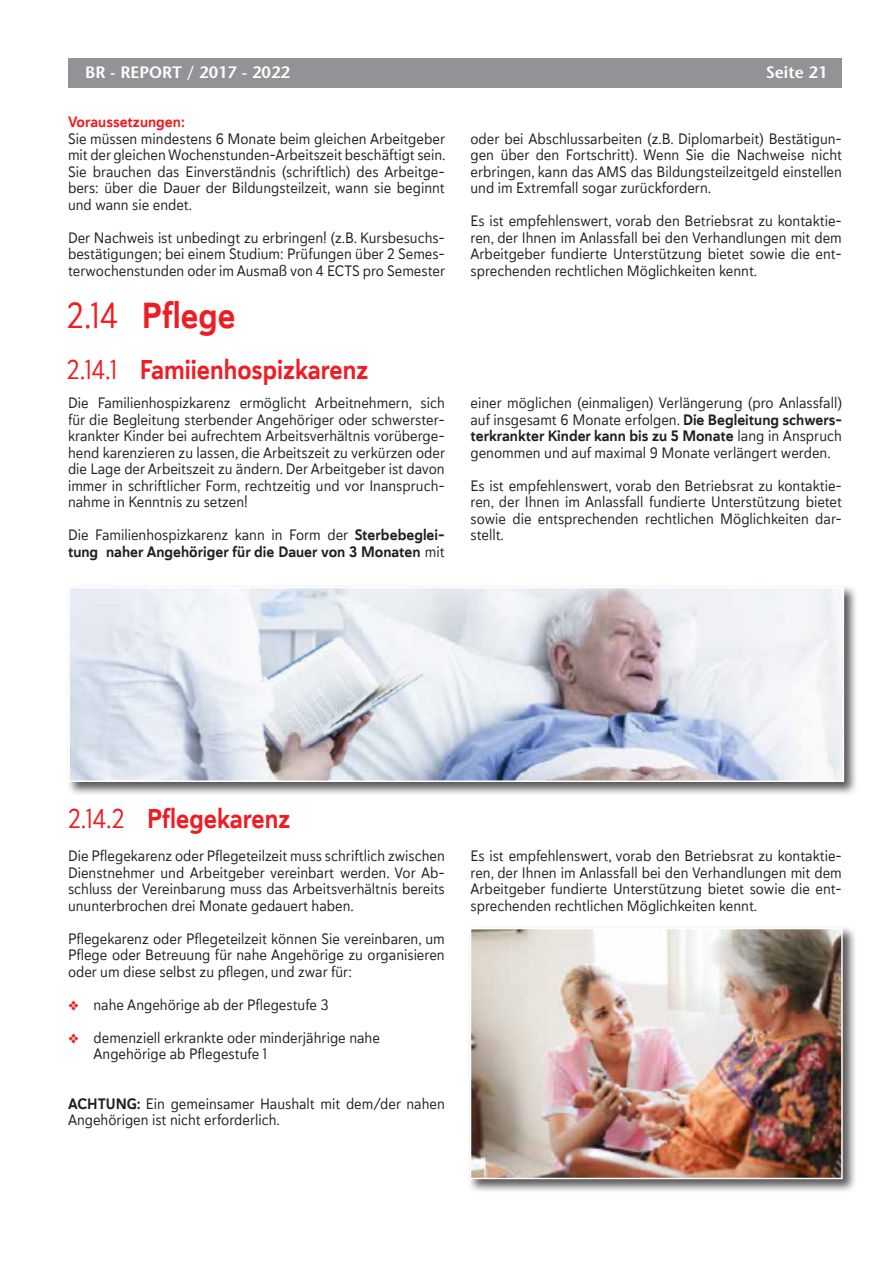
<style>
.page{position:relative;width:893px;height:1263px;background:#fff}
.page>*{position:absolute;margin:0;border:0;box-sizing:border-box;transform-origin:0 0}
.Überschrift_24{font:700 36px "Haboro Sans";color:#ee1d23;scale:.9 1}
.Überschrift_18{font:700 27px "Haboro Sans";color:#ee1d23;scale:.9 1}
.t1{font:600 16.5px "Stone Sans";color:#fff}
.Fließtext_ohne_GR{font:15px/16.5px "Haboro Sans";color:#231f20;text-align:justify}
.Fließtext_ohne_GR-2{font:700 15px/16.5px "Haboro Sans";color:#231f20}
.Fließtext_ohne_GR-3{font:700 15px "Haboro Sans";color:#ee1d23}
.s1{font-weight:400}
.s2{font-weight:700}
.s3{color:#ee1d23}
</style>
<div class="page">
<div style="left:68px;top:58px;width:774px;height:29px;background:#919396"></div>
<div style="left:66px;top:585px;width:792px;height:211px;background:#231f20;opacity:.75"></div>
<img style="left:71px;top:590px;width:770px;height:189px">
<div style="left:68px;top:587px;width:776px;height:195px;border:2px solid #fff"></div>
<div style="left:467px;top:925px;width:390px;height:268px;background:#231f20;opacity:.75"></div>
<img style="left:473px;top:931px;width:367px;height:245px">
<div style="left:470px;top:928px;width:373px;height:251px;border:2px solid #fff"></div>
<p class="t1" style="left:85px;top:62px;width:206px">BR - REPORT / 2017 - 2022</p>
<p class="t1" style="left:766px;top:62px;width:63px">Seite 21</p>
<p class="Fließtext_ohne_GR-3" style="left:68px;top:112px;width:118px">Voraussetzungen:</p>
<p class="Fließtext_ohne_GR" style="left:68px;top:130px;width:379px">Sie müssen mindestens 6 Monate beim gleichen Arbeitgeber mit der gleichen Wochenstunden-Arbeitszeit beschäftigt sein.<br>Sie brauchen das Einverständnis (schriftlich) des Arbeitge&shy;bers: über die Dauer der Bildungsteilzeit, wann sie beginnt und wann sie endet.</p>
<p class="Fließtext_ohne_GR" style="left:68px;top:229px;width:379px">Der Nachweis ist unbedingt zu erbringen! (z.B. Kursbesuchs&shy;bestätigungen; bei einem Studium: Prüfungen über 2 Semes&shy;terwochenstunden oder im Ausmaß von 4 ECTS pro Semester</p>
<p class="Fließtext_ohne_GR" style="left:470px;top:130px;width:373px">oder bei Abschlussarbeiten (z.B. Diplomarbeit) Bestätigun&shy;gen über den Fortschritt). Wenn Sie die Nachweise nicht erbringen, kann das AMS das Bildungsteilzeitgeld einstellen und im Extremfall sogar zurückfordern.</p>
<p class="Fließtext_ohne_GR" style="left:470px;top:213px;width:373px">Es ist empfehlenswert, vorab den Betriebsrat zu kontaktie&shy;ren, der Ihnen im Anlassfall bei den Verhandlungen mit dem Arbeitgeber fundierte Unterstützung bietet sowie die ent&shy;sprechenden rechtlichen Möglichkeiten kennt.</p>
<p class="Überschrift_24" style="left:67px;top:291px;width:189px"><span class="s1">2.14</span> Pflege</p>
<p class="Überschrift_18" style="left:67px;top:352px;width:336px"><span class="s1">2.14.1</span> Famiienhospizkarenz</p>
<p class="Fließtext_ohne_GR" style="left:68px;top:395px;width:379px">Die Familienhospizkarenz ermöglicht Arbeitnehmern, sich für die Begleitung sterbender Angehöriger oder schwerster&shy;krankter Kinder bei aufrechtem Arbeitsverhältnis vorüberge&shy;hend karenzieren zu lassen, die Arbeitszeit zu verkürzen oder die Lage der Arbeitszeit zu ändern. Der Arbeitgeber ist davon immer in schriftlicher Form, rechtzeitig und vor Inanspruch&shy;nahme in Kenntnis zu setzen!</p>
<p class="Fließtext_ohne_GR-2" style="left:68px;top:527px;width:378px"><span class="s1">Die Familienhospizkarenz kann in Form der</span> Sterbebeglei&shy;tung naher Angehöriger für die Dauer von 3 Monaten <span class="s1">mit</span></p>
<p class="Fließtext_ohne_GR" style="left:470px;top:395px;width:373px">einer möglichen (einmaligen) Verlängerung (pro Anlassfall) auf insgesamt 6 Monate erfolgen. <span class="s2">Die Begleitung schwers&shy;terkrankter Kinder kann bis zu 5 Monate</span> lang in Anspruch genommen und auf maximal 9 Monate verlängert werden.</p>
<p class="Fließtext_ohne_GR" style="left:470px;top:477px;width:373px">Es ist empfehlenswert, vorab den Betriebsrat zu kontaktie&shy;ren, der Ihnen im Anlassfall fundierte Unterstützung bietet sowie die entsprechenden rechtlichen Möglichkeiten dar&shy;stellt.</p>
<p class="Überschrift_18" style="left:68px;top:801px;width:248px"><span class="s1">2.14.2</span> Pflegekarenz</p>
<p class="Fließtext_ohne_GR" style="left:68px;top:847px;width:378px">Die Pflegekarenz oder Pflegeteilzeit muss schriftlich zwischen Dienstnehmer und Arbeitgeber vereinbart werden. Vor Ab&shy;schluss der Vereinbarung muss das Arbeitsverhältnis bereits ununterbrochen drei Monate gedauert haben.</p>
<p class="Fließtext_ohne_GR" style="left:68px;top:930px;width:378px">Pflegekarenz oder Pflegeteilzeit können Sie vereinbaren, um Pflege oder Betreuung für nahe Angehörige zu organisieren oder um diese selbst zu pflegen, und zwar für:</p>
<p class="Fließtext_ohne_GR" style="left:68px;top:996px;width:262px"><span class="s3">❖</span> nahe Angehörige ab der Pflegestufe 3</p>
<p class="Fließtext_ohne_GR" style="left:68px;top:1029px;width:313px"><span class="s3">❖</span> demenziell erkrankte oder minderjährige nahe</p>
<p class="Fließtext_ohne_GR" style="left:94px;top:1045px;width:175px">Angehörige ab Pflegestufe 1</p>
<p class="Fließtext_ohne_GR" style="left:68px;top:1095px;width:378px"><span class="s2">ACHTUNG:</span> Ein gemeinsamer Haushalt mit dem/der nahen<br>Angehörigen ist nicht erforderlich.</p>
<p class="Fließtext_ohne_GR" style="left:470px;top:847px;width:373px">Es ist empfehlenswert, vorab den Betriebsrat zu kontaktie&shy;ren, der Ihnen im Anlassfall bei den Verhandlungen mit dem Arbeitgeber fundierte Unterstützung bietet sowie die ent&shy;sprechenden rechtlichen Möglichkeiten kennt.</p>
</div>
